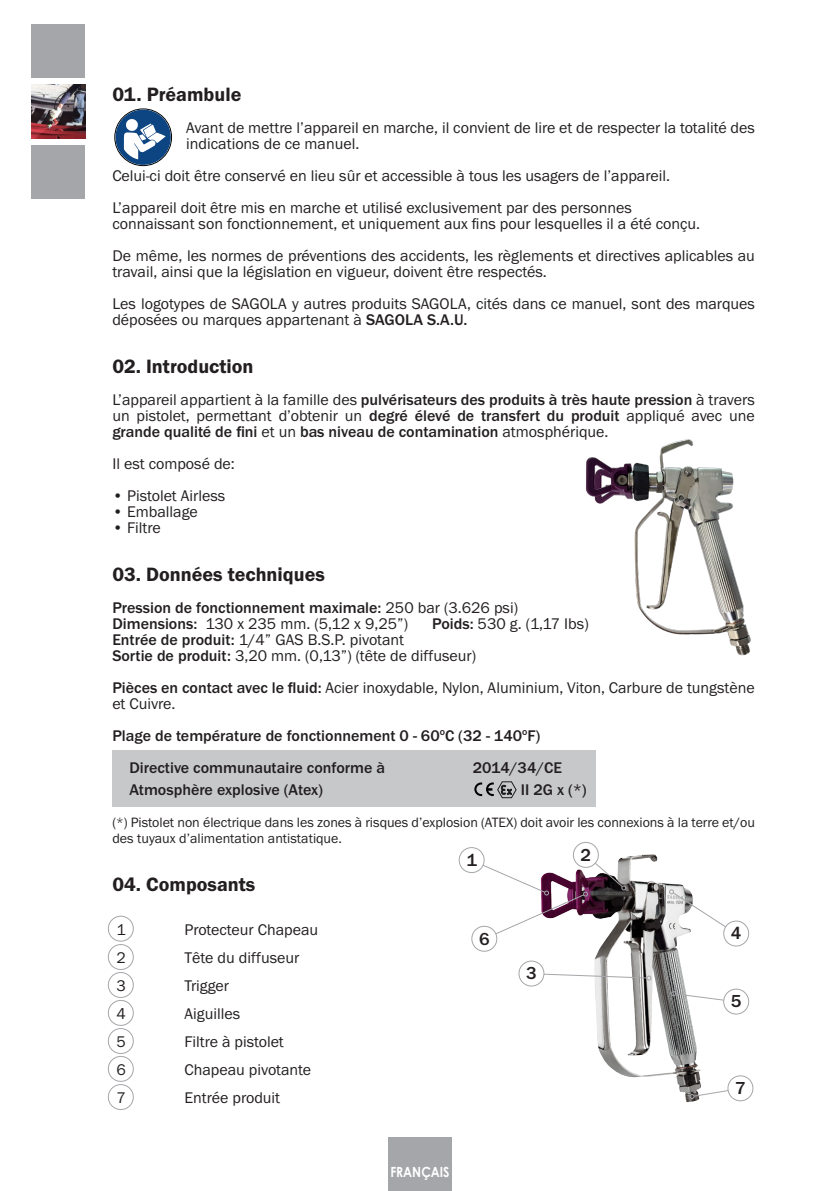
<style>
.page{position:relative;width:840px;height:1191px;background:#fff}
.page>*{position:absolute;margin:0;border:0;box-sizing:border-box;transform-origin:0 0}
.t1{font:600 20px "Franklin Gothic Itc T";color:#231f20}
.t2{font:500 18px "Franklin Gothic Itc T";color:#231f20}
.t3{font:16px/16px "Franklin Gothic Itc T";color:#231f20}
.t4{font:500 16px/16px "Franklin Gothic Itc T";color:#231f20;text-align:justify}
.t5{font:14px/16px "Franklin Gothic Itc T";color:#231f20}
.t6{font:700 14px "Century Gothic";color:#fff;scale:.87 1}
.s1{font-weight:500}
.s2{font-weight:400}
</style>
<div class="page">
<div style="left:112px;top:750px;width:483px;height:57px;background:#c7c8ca"></div>
<div style="left:388px;top:1137px;width:63px;height:54px;background:#a5a6aa"></div>
<svg style="left:114px;top:110px;width:57px;height:55px"></svg>
<svg style="left:474px;top:781px;width:42px;height:17px"></svg>
<div style="left:108px;top:915px;width:26px;height:26px;border:1px solid #a5a6aa;border-radius:50%"></div>
<div style="left:108px;top:944px;width:26px;height:26px;border:1px solid #a5a6aa;border-radius:50%"></div>
<div style="left:108px;top:972px;width:26px;height:26px;border:1px solid #a5a6aa;border-radius:50%"></div>
<div style="left:108px;top:1000px;width:26px;height:25px;border:1px solid #a5a6aa;border-radius:50%"></div>
<div style="left:108px;top:1028px;width:26px;height:26px;border:1px solid #a5a6aa;border-radius:50%"></div>
<div style="left:108px;top:1056px;width:26px;height:25px;border:1px solid #a5a6aa;border-radius:50%"></div>
<div style="left:108px;top:1084px;width:26px;height:26px;border:1px solid #a5a6aa;border-radius:50%"></div>
<div style="left:31px;top:24px;width:54px;height:54px;background:#a5a6aa"></div>
<img style="left:31px;top:85px;width:54px;height:54px">
<div style="left:31px;top:145px;width:54px;height:54px;background:#a5a6aa"></div>
<img style="left:586px;top:439px;width:165px;height:217px">
<img style="left:626px;top:854px;width:25px;height:27px">
<svg style="left:689px;top:1087px;width:45px;height:12px"></svg>
<div style="left:727px;top:1075px;width:25px;height:25px;background:#fff;border-radius:50%"></div>
<div style="left:727px;top:1075px;width:26px;height:26px;border:1px solid #a5a6aa;border-radius:50%"></div>
<svg style="left:670px;top:991px;width:58px;height:12px"></svg>
<div style="left:723px;top:989px;width:25px;height:25px;background:#fff;border-radius:50%"></div>
<div style="left:722px;top:988px;width:26px;height:26px;border:1px solid #a5a6aa;border-radius:50%"></div>
<svg style="left:668px;top:889px;width:62px;height:46px"></svg>
<div style="left:723px;top:921px;width:25px;height:25px;background:#fff;border-radius:50%"></div>
<div style="left:722px;top:920px;width:26px;height:26px;border:1px solid #a5a6aa;border-radius:50%"></div>
<svg style="left:541px;top:972px;width:110px;height:8px"></svg>
<div style="left:518px;top:961px;width:25px;height:25px;background:#fff;border-radius:50%"></div>
<div style="left:518px;top:960px;width:26px;height:26px;border:1px solid #a5a6aa;border-radius:50%"></div>
<div style="left:471px;top:925px;width:26px;height:26px;border:1px solid #a5a6aa;border-radius:50%"></div>
<div style="left:458px;top:847px;width:26px;height:26px;border:1px solid #a5a6aa;border-radius:50%"></div>
<svg style="left:470px;top:853px;width:156px;height:87px"></svg>
<div style="left:573px;top:842px;width:25px;height:25px;background:#fff;border-radius:50%"></div>
<div style="left:572px;top:842px;width:26px;height:26px;border:1px solid #a5a6aa;border-radius:50%"></div>
<p class="t1" style="left:112px;top:82px;width:130px">01. Préambule</p>
<p class="t3" style="left:186px;top:119px;width:570px">Avant de mettre l’appareil en marche, il convient de lire et de respecter la totalité des</p>
<p class="t3" style="left:186px;top:135px;width:175px">indications de ce manuel.</p>
<p class="t3" style="left:112px;top:167px;width:559px">Celui-ci doit être conservé en lieu sûr et accessible à tous les usagers de l’appareil.</p>
<p class="t3" style="left:112px;top:199px;width:520px">L’appareil doit être mis en marche et utilisé exclusivement par des personnes</p>
<p class="t3" style="left:112px;top:215px;width:589px">connaissant son fonctionnement, et uniquement aux fins pour lesquelles il a été conçu.</p>
<p class="t3" style="left:112px;top:247px;width:643px">De même, les normes de préventions des accidents, les règlements et directives aplicables au travail, ainsi que la législation en vigueur, doivent être respectés.</p>
<p class="t3" style="left:112px;top:295px;width:643px">Les logotypes de SAGOLA y autres produits SAGOLA, cités dans ce manuel, sont des marques déposées ou marques appartenant à <span class="s1">SAGOLA S.A.U.</span></p>
<p class="t1" style="left:112px;top:354px;width:142px">02. Introduction</p>
<p class="t4" style="left:112px;top:391px;width:643px"><span class="s2">L’appareil appartient à la famille des</span> pulvérisateurs des produits à très haute pression <span class="s2">à travers un pistolet, permettant d’obtenir un</span> degré élevé de transfert du produit <span class="s2">appliqué avec une </span>grande qualité de fini <span class="s2">et un</span> bas niveau de contamination <span class="s2">atmosphérique.</span></p>
<p class="t3" style="left:112px;top:455px;width:124px">Il est composé de:</p>
<p class="t3" style="left:112px;top:487px;width:114px">• Pistolet Airless</p>
<p class="t3" style="left:112px;top:503px;width:87px">• Emballage</p>
<p class="t3" style="left:112px;top:519px;width:50px">• Filtre</p>
<p class="t1" style="left:112px;top:562px;width:214px">03. Données techniques</p>
<p class="t4" style="left:112px;top:599px;width:407px">Pression de fonctionnement maximale: <span class="s2">250 bar (3.626 psi)</span></p>
<p class="t3" style="left:112px;top:615px;width:297px"><span class="s1">Dimensions:</span> 130 x 235 mm. (5,12 x 9,25”)</p>
<p class="t3" style="left:432px;top:615px;width:158px"><span class="s1">Poids:</span> 530 g. (1,17 Ibs)</p>
<p class="t3" style="left:112px;top:631px;width:293px"><span class="s1">Entrée de produit:</span> 1/4” GAS B.S.P. pivotant</p>
<p class="t3" style="left:112px;top:647px;width:365px"><span class="s1">Sortie de produit:</span> 3,20 mm. (0,13”) (tête de diffuseur)</p>
<p class="t3" style="left:112px;top:679px;width:643px"><span class="s1">Pièces en contact avec le fluid:</span> Acier inoxydable, Nylon, Aluminium, Viton, Carbure de tungstène et Cuivre.</p>
<p class="t4" style="left:112px;top:727px;width:429px">Plage de température de fonctionnement 0 - 60<sup>o</sup>C (32 - 140<sup>o</sup>F)</p>
<p class="t4" style="left:129px;top:759px;width:257px">Directive communautaire conforme à</p>
<p class="t4" style="left:472px;top:759px;width:91px">2014/34/CE</p>
<p class="t4" style="left:129px;top:781px;width:195px">Atmosphère explosive (Atex)</p>
<p class="t4" style="left:520px;top:781px;width:67px">II 2G x (*)</p>
<p class="t5" style="left:112px;top:813px;width:643px">(*) Pistolet non électrique dans les zones à risques d’explosion (ATEX) doit avoir les connexions à la terre et/ou des tuyaux d’alimentation antistatique.</p>
<p class="t1" style="left:112px;top:872px;width:144px">04. Composants</p>
<p class="t3" style="left:116px;top:921px;width:11px">1</p>
<p class="t3" style="left:184px;top:921px;width:135px">Protecteur Chapeau</p>
<p class="t3" style="left:116px;top:949px;width:11px">2</p>
<p class="t3" style="left:184px;top:949px;width:116px">Tête du diffuseur</p>
<p class="t3" style="left:116px;top:977px;width:11px">3</p>
<p class="t3" style="left:184px;top:977px;width:46px">Trigger</p>
<p class="t3" style="left:116px;top:1005px;width:11px">4</p>
<p class="t3" style="left:184px;top:1005px;width:57px">Aiguilles</p>
<p class="t3" style="left:116px;top:1033px;width:11px">5</p>
<p class="t3" style="left:184px;top:1033px;width:101px">Filtre à pistolet</p>
<p class="t3" style="left:116px;top:1061px;width:11px">6</p>
<p class="t3" style="left:184px;top:1061px;width:128px">Chapeau pivotante</p>
<p class="t3" style="left:116px;top:1089px;width:11px">7</p>
<p class="t3" style="left:184px;top:1089px;width:97px">Entrée produit</p>
<p class="t2" style="left:466px;top:849px;width:12px">1</p>
<p class="t2" style="left:580px;top:844px;width:12px">2</p>
<p class="t2" style="left:730px;top:922px;width:12px">4</p>
<p class="t2" style="left:479px;top:928px;width:12px">6</p>
<p class="t2" style="left:526px;top:962px;width:12px">3</p>
<p class="t2" style="left:730px;top:991px;width:12px">5</p>
<p class="t2" style="left:734px;top:1077px;width:12px">7</p>
<p class="t6" style="left:390px;top:1161px;width:70px">FRANÇAIS</p>
</div>
